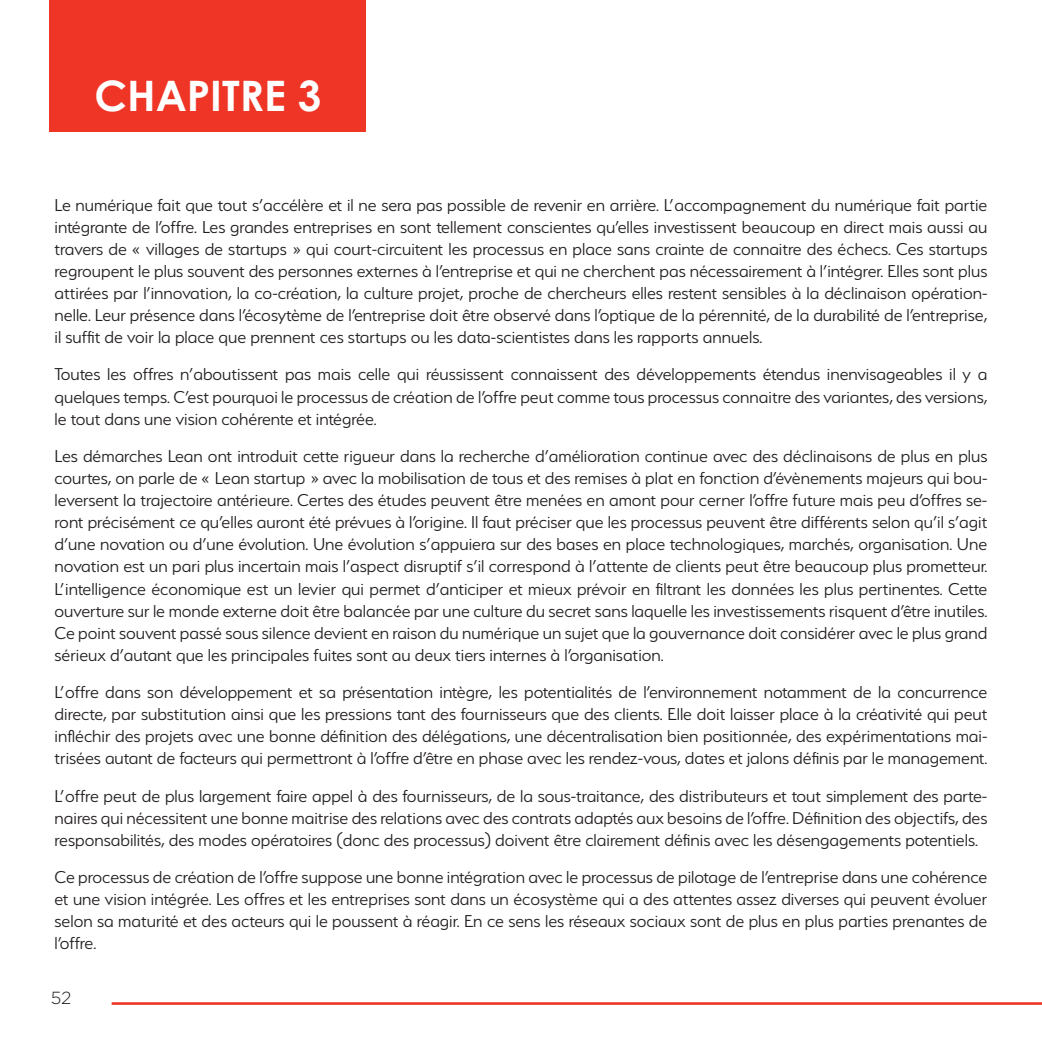
<style>
.page{position:relative;width:1042px;height:1042px;background:#fff}
.page>*{position:absolute;margin:0;border:0;box-sizing:border-box;transform-origin:0 0}
.t1{font:700 42px "Century Gothic";color:#fff}
.t2{font:300 19.25px/22.2px "Serenity";color:#231f20;text-align:justify}
.t3{font:300 17.5px "Gotham";color:#231f20}
</style>
<div class="page">
<div style="left:50px;top:0;width:316px;height:131px;background:#ee3526"></div>
<hr style="left:112px;top:1002px;width:930px;height:3px;background:#ee3526">
<h1 class="t1" style="left:94px;top:64px;width:228px">CHAPITRE 3</h1>
<p class="t2" style="left:55px;top:193px;width:934px">Le numérique fait que tout s’accélère et il ne sera pas possible de revenir en arrière. L’accompagnement du numérique fait partie intégrante de l’offre. Les grandes entreprises en sont tellement conscientes qu’elles investissent beaucoup en direct mais aussi au travers de « villages de startups » qui court-circuitent les processus en place sans crainte de connaitre des échecs. Ces startups regroupent le plus souvent des personnes externes à l’entreprise et qui ne cherchent pas nécessairement à l’intégrer. Elles sont plus attirées par l’innovation, la co-création, la culture projet, proche de chercheurs elles restent sensibles à la déclinaison opération&shy;nelle. Leur présence dans l’écosytème de l’entreprise doit être observé dans l’optique de la pérennité, de la durabilité de l’entreprise, il suffit de voir la place que prennent ces startups ou les data-scientistes dans les rapports annuels.</p>
<p class="t2" style="left:55px;top:363px;width:934px">Toutes les offres n’aboutissent pas mais celle qui réussissent connaissent des développements étendus inenvisageables il y a quelques temps. C’est pourquoi le processus de création de l’offre peut comme tous processus connaitre des variantes, des versions, le tout dans une vision cohérente et intégrée.</p>
<p class="t2" style="left:55px;top:444px;width:934px">Les démarches Lean ont introduit cette rigueur dans la recherche d’amélioration continue avec des déclinaisons de plus en plus courtes, on parle de « Lean startup » avec la mobilisation de tous et des remises à plat en fonction d’évènements majeurs qui bou&shy;leversent la trajectoire antérieure. Certes des études peuvent être menées en amont pour cerner l’offre future mais peu d’offres se&shy;ront précisément ce qu’elles auront été prévues à l’origine. Il faut préciser que les processus peuvent être différents selon qu’il s’agit d’une novation ou d’une évolution. Une évolution s’appuiera sur des bases en place technologiques, marchés, organisation. Une novation est un pari plus incertain mais l’aspect disruptif s’il correspond à l’attente de clients peut être beaucoup plus prometteur.<br>L’intelligence économique est un levier qui permet d’anticiper et mieux prévoir en filtrant les données les plus pertinentes. Cette ouverture sur le monde externe doit être balancée par une culture du secret sans laquelle les investissements risquent d’être inutiles.<br>Ce point souvent passé sous silence devient en raison du numérique un sujet que la gouvernance doit considérer avec le plus grand sérieux d’autant que les principales fuites sont au deux tiers internes à l’organisation.</p>
<p class="t2" style="left:55px;top:681px;width:934px">L’offre dans son développement et sa présentation intègre, les potentialités de l’environnement notamment de la concurrence directe, par substitution ainsi que les pressions tant des fournisseurs que des clients. Elle doit laisser place à la créativité qui peut infléchir des projets avec une bonne définition des délégations, une décentralisation bien positionnée, des expérimentations mai&shy;trisées autant de facteurs qui permettront à l’offre d’être en phase avec les rendez-vous, dates et jalons définis par le management.</p>
<p class="t2" style="left:55px;top:784px;width:934px">L’offre peut de plus largement faire appel à des fournisseurs, de la sous-traitance, des distributeurs et tout simplement des parte&shy;naires qui nécessitent une bonne maitrise des relations avec des contrats adaptés aux besoins de l’offre. Définition des objectifs, des responsabilités, des modes opératoires (donc des processus) doivent être clairement définis avec les désengagements potentiels.</p>
<p class="t2" style="left:55px;top:866px;width:934px">Ce processus de création de l’offre suppose une bonne intégration avec le processus de pilotage de l’entreprise dans une cohérence et une vision intégrée. Les offres et les entreprises sont dans un écosystème qui a des attentes assez diverses qui peuvent évoluer selon sa maturité et des acteurs qui le poussent à réagir. En ce sens les réseaux sociaux sont de plus en plus parties prenantes de l’offre.</p>
<p class="t3" style="left:51px;top:986px;width:22px">52</p>
</div>
